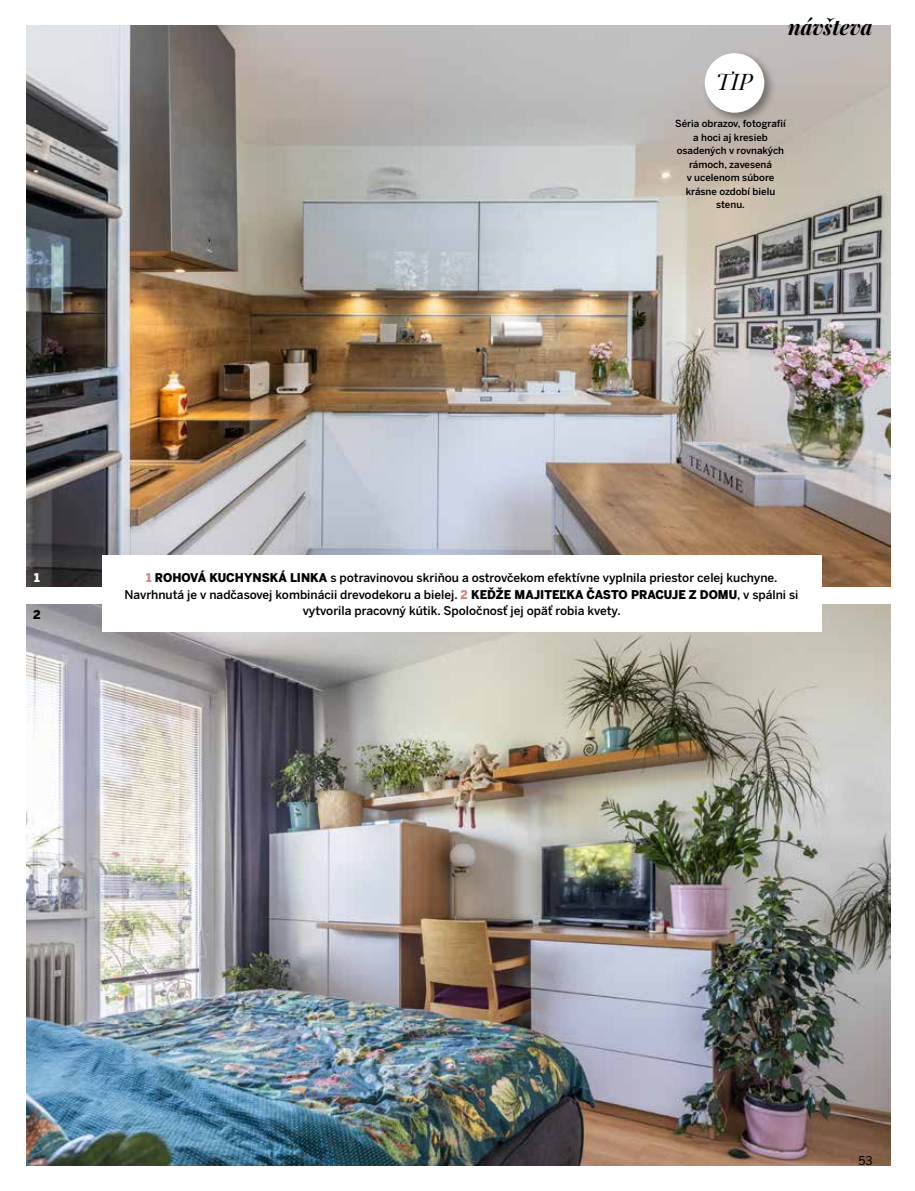
<style>
.page{position:relative;width:915px;height:1191px;background:#fff}
.page>*{position:absolute;margin:0;border:0;box-sizing:border-box;transform-origin:0 0}
.t1{font:italic 22.8px "Playfair Display";color:#000}
.t2{font:italic 700 21px "Playfair Display";color:#000}
.t3{font:500 12px "Benton Sans";color:#000}
.t4{font:900 12px "Benton Sans";color:#000}
.t5{font:12px "Benton Sans";color:#000}
.t6{font:900 12px "Benton Sans";color:#fff}
.t7{font:500 9.75px/13.5px "Benton Sans";color:#000;text-align:center}
.s1{color:#d78481}
.s2{font-weight:900}
.s3{font-weight:900;color:#d78481}
</style>
<div class="page">
<img style="left:26px;top:26px;width:864px;height:561px">
<img style="left:26px;top:604px;width:864px;height:561px">
<div style="left:102px;top:555px;width:718px;height:77px;background:#fff"></div>
<div style="left:700px;top:49px;width:76px;height:76px;background:#000;opacity:.4"></div>
<div style="left:704px;top:53px;width:60px;height:60px;background:#fff;border-radius:50%"></div>
<h1 class="t1" style="left:715px;top:67px;width:38px">TIP</h1>
<h2 class="t2" style="left:787px;top:13px;width:86px">návšteva</h2>
<p class="t7" style="left:675px;top:117px;width:112px">Séria obrazov, fotografií a hoci aj kresieb osadených v rovnakých rámoch, zavesená<br>v ucelenom súbore krásne ozdobí bielu stenu.</p>
<p class="t6" style="left:34px;top:569px;width:7px">1</p>
<p class="t4" style="left:33px;top:607px;width:9px">2</p>
<p class="t4" style="left:146px;top:570px;width:116px"><span class="s1">1</span> ROHOVÁ KUC HYNSK</p>
<p class="t3" style="left:278px;top:570px;width:500px"><span class="s2">Á LINKA</span> s potravinovou skriňou a ostrovčekom efektívne vyplnila priestor celej kuchyne.</p>
<p class="t3" style="left:124px;top:587px;width:675px">Navrhnutá je v nadčasovej kombinácii drevodekoru a bielej. <span class="s3">2</span> <span class="s2">KEĎŽE MAJITEĽKA ČASTO PRACUJE Z DOMU</span>, v spálni si</p>
<p class="t3" style="left:302px;top:603px;width:319px">vytvorila pracovný kútik. Spoločnosť jej opäť robia kvety.</p>
<p class="t5" style="left:858px;top:1153px;width:16px">53</p>
</div>
